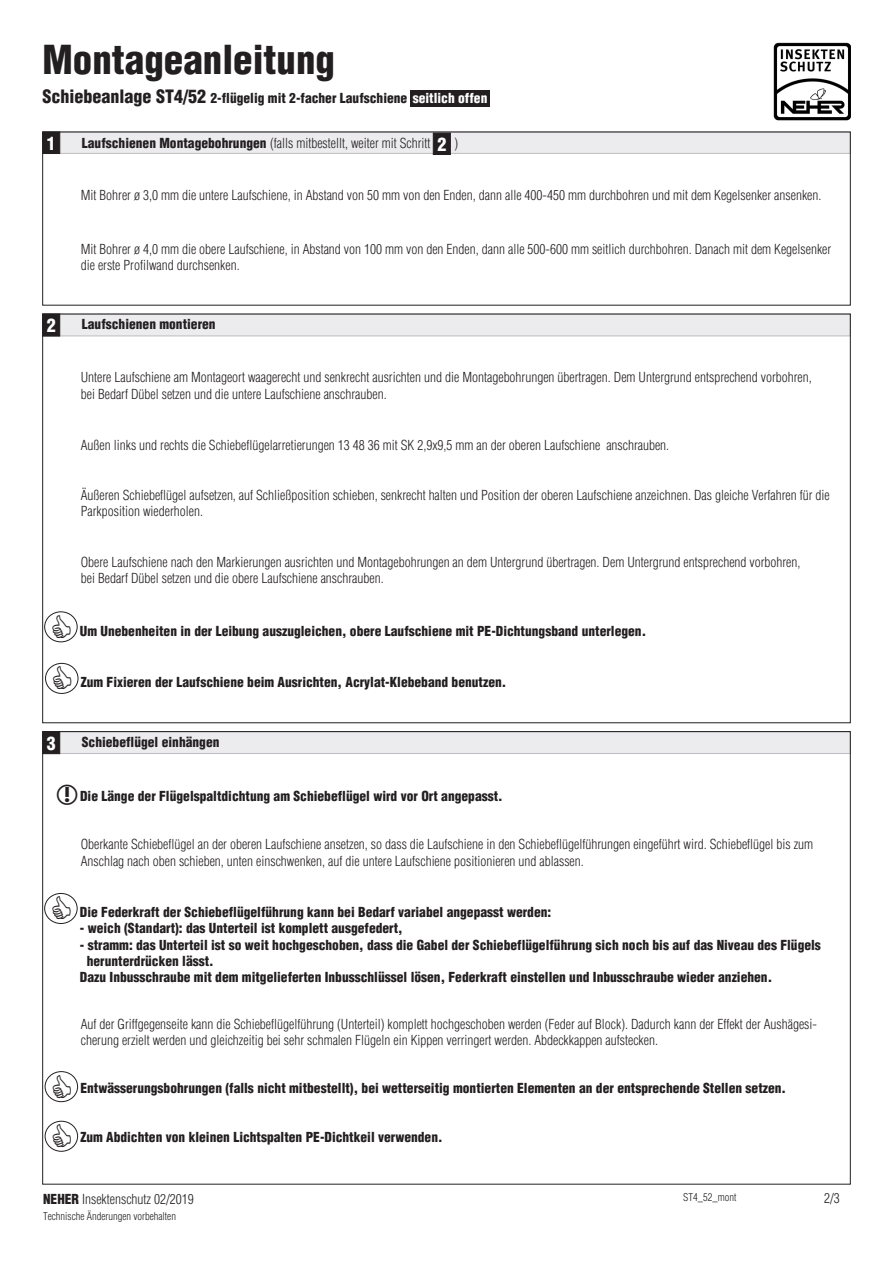
<style>
.page{position:relative;width:893px;height:1263px;background:#fff}
.page>*{position:absolute;margin:0;border:0;box-sizing:border-box;transform-origin:0 0}
.Überschriften{font:900 condensed 39px "Helvetica";color:#231f20}
.Überschriften-2{font:900 condensed 18px "Helvetica";color:#fff}
.Zubehör-Werkzeug{font:300 condensed 13.5px/16.2px "Helvetica";color:#231f20}
.Zubehör-Werkzeug-2{font:900 condensed 13.5px "Helvetica";color:#231f20}
.Überschriften-3{font:900 condensed 13.5px "Helvetica";color:#231f20}
.Überschriften-4{font:300 condensed 13.5px "Helvetica";color:#231f20}
.Zubehör-Werkzeug-3{font:300 condensed 10.5px "Helvetica";color:#231f20}
.s1{font-size:18px}
.s2{color:#fff}
.s3{font-weight:900}
</style>
<div class="page">
<img style="left:774px;top:43px;width:76px;height:78px">
<div style="left:43px;top:132px;width:807px;height:21px;background:#ececee"></div>
<div style="left:43px;top:132px;width:807px;height:22px;border:1px solid #bcbdc0"></div>
<div style="left:43px;top:132px;width:17px;height:22px;background:#231f20;border:1px solid #231f20"></div>
<div style="left:433px;top:133px;width:17px;height:22px;background:#231f20;border:1px solid #231f20"></div>
<div style="left:43px;top:314px;width:807px;height:22px;background:#ececee;border:1px solid #bcbdc0"></div>
<div style="left:43px;top:314px;width:17px;height:22px;background:#231f20;border:1px solid #231f20"></div>
<div style="left:45px;top:663px;width:33px;height:31px;border:1px solid #231f20;border-radius:50%"></div>
<div style="left:43px;top:732px;width:807px;height:22px;background:#ececee;border:1px solid #bcbdc0"></div>
<div style="left:43px;top:731px;width:17px;height:23px;background:#231f20;border:1px solid #231f20"></div>
<div style="left:44px;top:893px;width:34px;height:31px;border:1px solid #231f20;border-radius:50%"></div>
<div style="left:45px;top:1071px;width:33px;height:31px;border:1px solid #231f20;border-radius:50%"></div>
<div style="left:45px;top:1121px;width:33px;height:31px;border:1px solid #231f20;border-radius:50%"></div>
<div style="left:44px;top:611px;width:34px;height:31px;border:1px solid #231f20;border-radius:50%"></div>
<div style="left:410px;top:90px;width:80px;height:17px;background:#231f20"></div>
<p class="Überschriften" style="left:43px;top:36px;width:294px">Montageanleitung</p>
<p class="Überschriften-3" style="left:43px;top:90px;width:446px"><span class="s1">Schiebeanlage ST4/52</span> 2-flügelig mit 2-facher Laufschiene <span class="s2">seitlich offen</span></p>
<p class="Überschriften-2" style="left:47px;top:132px;width:10px">1</p>
<p class="Überschriften-4" style="left:82px;top:135px;width:350px"><span class="s3">Laufschienen Montagebohrungen</span> (falls mitbestellt, weiter mit Schritt</p>
<p class="Überschriften-4" style="left:455px;top:135px;width:5px">)</p>
<p class="Überschriften-2" style="left:437px;top:133px;width:10px">2</p>
<p class="Zubehör-Werkzeug" style="left:81px;top:187px;width:742px">Mit Bohrer ø 3,0 mm die untere Laufschiene, in Abstand von 50 mm von den Enden, dann alle 400-450 mm durchbohren und mit dem Kegelsenker ansenken.</p>
<p class="Zubehör-Werkzeug" style="left:81px;top:240px;width:752px">Mit Bohrer ø 4,0 mm die obere Laufschiene, in Abstand von 100 mm von den Enden, dann alle 500-600 mm seitlich durchbohren. Danach mit dem Kegelsenker die erste Profilwand durchsenken.</p>
<p class="Überschriften-2" style="left:47px;top:314px;width:10px">2</p>
<p class="Überschriften-3" style="left:82px;top:316px;width:135px">Laufschienen montieren</p>
<p class="Zubehör-Werkzeug" style="left:81px;top:369px;width:732px">Untere Laufschiene am Montageort waagerecht und senkrecht ausrichten und die Montagebohrungen übertragen. Dem Untergrund entsprechend vorbohren, bei Bedarf Dübel setzen und die untere Laufschiene anschrauben.</p>
<p class="Zubehör-Werkzeug" style="left:81px;top:436px;width:590px">Außen links und rechts die Schiebeflügelarretierungen 13 48 36 mit SK 2,9x9,5 mm an der oberen Laufschiene anschrauben.</p>
<p class="Zubehör-Werkzeug" style="left:81px;top:487px;width:750px">Äußeren Schiebeflügel aufsetzen, auf Schließposition schieben, senkrecht halten und Position der oberen Laufschiene anzeichnen. Das gleiche Verfahren für die<br>Parkposition wiederholen.</p>
<p class="Zubehör-Werkzeug" style="left:81px;top:554px;width:721px">Obere Laufschiene nach den Markierungen ausrichten und Montagebohrungen an dem Untergrund übertragen. Dem Untergrund entsprechend vorbohren, bei Bedarf Dübel setzen und die obere Laufschiene anschrauben.</p>
<p class="Zubehör-Werkzeug-2" style="left:80px;top:622px;width:568px">Um Unebenheiten in der Leibung auszugleichen, obere Laufschiene mit PE-Dichtungsband unterlegen.</p>
<p class="Zubehör-Werkzeug-2" style="left:81px;top:674px;width:427px">Zum Fixieren der Laufschiene beim Ausrichten, Acrylat-Klebeband benutzen.</p>
<p class="Überschriften-2" style="left:47px;top:732px;width:10px">3</p>
<p class="Überschriften-3" style="left:82px;top:733px;width:139px">Schiebeflügel einhängen</p>
<p class="Zubehör-Werkzeug-2" style="left:80px;top:788px;width:424px">Die Länge der Flügelspaltdichtung am Schiebeflügel wird vor Ort angepasst.</p>
<p class="Zubehör-Werkzeug" style="left:81px;top:836px;width:734px">Oberkante Schiebeflügel an der oberen Laufschiene ansetzen, so dass die Laufschiene in den Schiebeflügelführungen eingeführt wird. Schiebeflügel bis zum<br>Anschlag nach oben schieben, unten einschwenken, auf die untere Laufschiene positionieren und ablassen.</p>
<p class="Zubehör-Werkzeug-2" style="left:80px;top:904px;width:473px">Die Federkraft der Schiebeflügelführung kann bei Bedarf variabel angepasst werden:</p>
<p class="Zubehör-Werkzeug-2" style="left:80px;top:920px;width:324px">- weich (Standart): das Unterteil ist komplett ausgefedert,</p>
<p class="Zubehör-Werkzeug-2" style="left:80px;top:936px;width:742px">- stramm: das Unterteil ist so weit hochgeschoben, dass die Gabel der Schiebeflügelführung sich noch bis auf das Niveau des Flügels</p>
<p class="Zubehör-Werkzeug-2" style="left:87px;top:952px;width:129px">herunterdrücken lässt.</p>
<p class="Zubehör-Werkzeug-2" style="left:80px;top:968px;width:694px">Dazu Inbusschraube mit dem mitgelieferten Inbusschlüssel lösen, Federkraft einstellen und Inbusschraube wieder anziehen.</p>
<p class="Zubehör-Werkzeug" style="left:81px;top:1016px;width:738px">Auf der Griffgegenseite kann die Schiebeflügelführung (Unterteil) komplett hochgeschoben werden (Feder auf Block). Dadurch kann der Effekt der Aushägesi&shy;cherung erzielt werden und gleichzeitig bei sehr schmalen Flügeln ein Kippen verringert werden. Abdeckkappen aufstecken.</p>
<p class="Zubehör-Werkzeug-2" style="left:80px;top:1079px;width:707px">Entwässerungsbohrungen (falls nicht mitbestellt), bei wetterseitig montierten Elementen an der entsprechende Stellen setzen.</p>
<p class="Zubehör-Werkzeug-2" style="left:80px;top:1129px;width:364px">Zum Abdichten von kleinen Lichtspalten PE-Dichtkeil verwenden.</p>
<p class="Zubehör-Werkzeug" style="left:43px;top:1191px;width:152px"><span class="s3">NEHER</span> Insektenschutz 02/2019</p>
<p class="Zubehör-Werkzeug-3" style="left:43px;top:1210px;width:134px">Technische Änderungen vorbehalten</p>
<p class="Zubehör-Werkzeug-3" style="left:683px;top:1190px;width:55px">ST4_52_mont</p>
<p class="Zubehör-Werkzeug" style="left:824px;top:1190px;width:17px">2/3</p>
</div>
